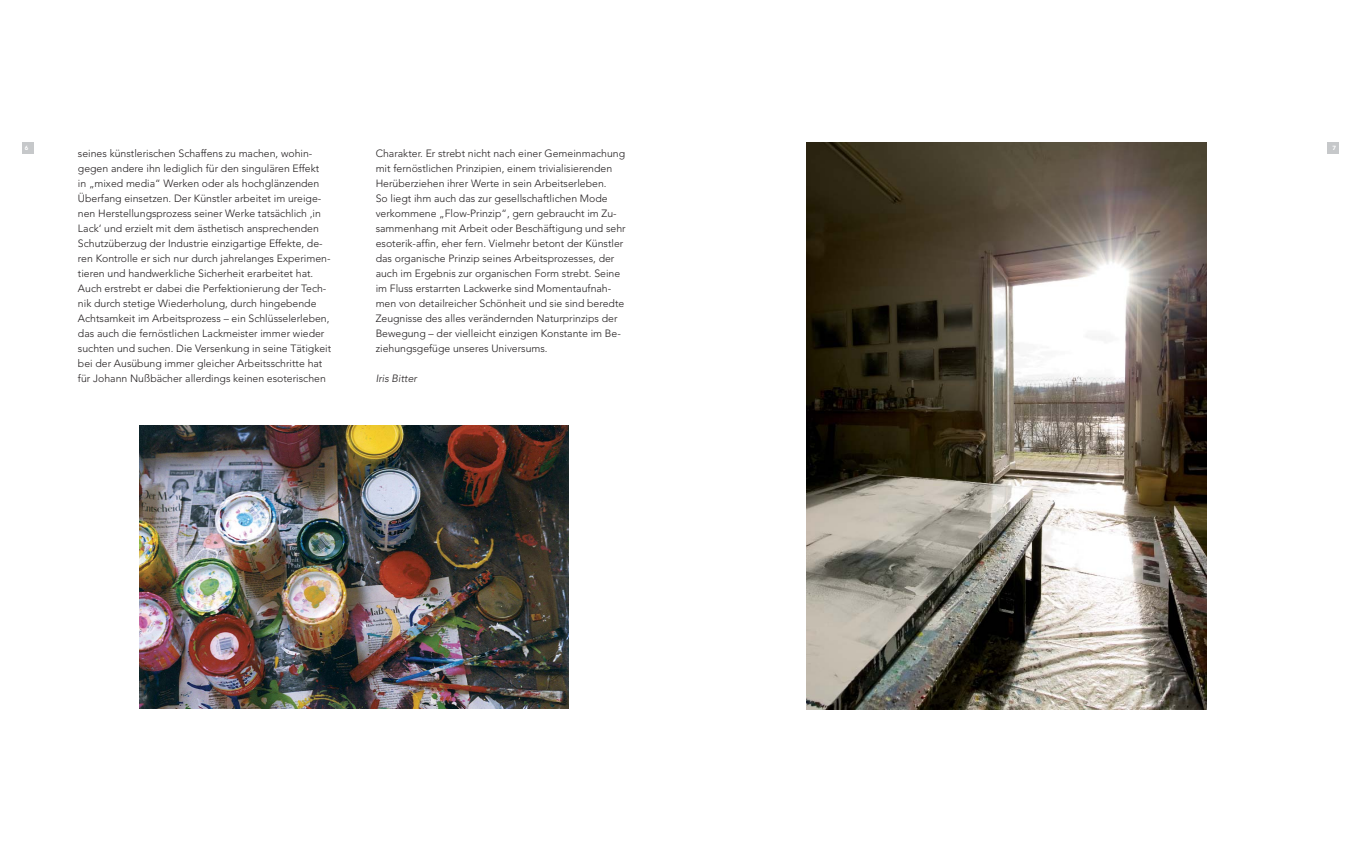
<style>
.page{position:relative;width:1361px;height:851px;background:#fff}
.page>*{position:absolute;margin:0;border:0;box-sizing:border-box;transform-origin:0 0}
.t1{font:300 10.5px/15px "Avenir LT";color:#231f20}
.t2{font:italic 300 10.5px "Avenir LT";color:#231f20}
.t3{font:900 6px "Avenir LT";color:#fff}
</style>
<div class="page">
<div style="left:23px;top:142px;width:11px;height:11px;background:#c6c8ca"></div>
<div style="left:1326px;top:142px;width:12px;height:11px;background:#c6c8ca"></div>
<img style="left:806px;top:142px;width:401px;height:567px">
<img style="left:140px;top:426px;width:429px;height:282px">
<p class="t3" style="left:25px;top:145px;width:5px">6</p>
<p class="t3" style="left:1332px;top:145px;width:5px">7</p>
<p class="t1" style="left:78px;top:146px;width:255px">seines künstlerischen Schaffens zu machen, wohin&shy;gegen andere ihn lediglich für den singulären Effekt<br>in „mixed media“ Werken oder als hochglänzenden Überfang einsetzen. Der Künstler arbeitet im ureige&shy;nen Herstellungsprozess seiner Werke tatsächlich ‚in Lack‘ und erzielt mit dem ästhetisch ansprechenden Schutzüberzug der Industrie einzigartige Effekte, de&shy;ren Kontrolle er sich nur durch jahrelanges Experimen&shy;tieren und handwerkliche Sicherheit erarbeitet hat.<br>Auch erstrebt er dabei die Perfektionierung der Tech&shy;nik durch stetige Wiederholung, durch hingebende Achtsamkeit im Arbeitsprozess – ein Schlüsselerleben, das auch die fernöstlichen Lackmeister immer wieder suchten und suchen. Die Versenkung in seine Tätigkeit bei der Ausübung immer gleicher Arbeitsschritte hat für Johann Nußbächer allerdings keinen esoterischen</p>
<p class="t1" style="left:376px;top:146px;width:251px">Charakter. Er strebt nicht nach einer Gemeinmachung mit fernöstlichen Prinzipien, einem trivialisierenden Herüberziehen ihrer Werte in sein Arbeitserleben.<br>So liegt ihm auch das zur gesellschaftlichen Mode verkommene „Flow-Prinzip“, gern gebraucht im Zu&shy;sammenhang mit Arbeit oder Beschäftigung und sehr esoterik-affin, eher fern. Vielmehr betont der Künstler das organische Prinzip seines Arbeitsprozesses, der auch im Ergebnis zur organischen Form strebt. Seine im Fluss erstarrten Lackwerke sind Momentaufnah&shy;men von detailreicher Schönheit und sie sind beredte Zeugnisse des alles verändernden Naturprinzips der Bewegung – der vielleicht einzigen Konstante im Be&shy;ziehungsgefüge unseres Universums.</p>
<p class="t2" style="left:376px;top:373px;width:43px">Iris Bitter</p>
</div>
